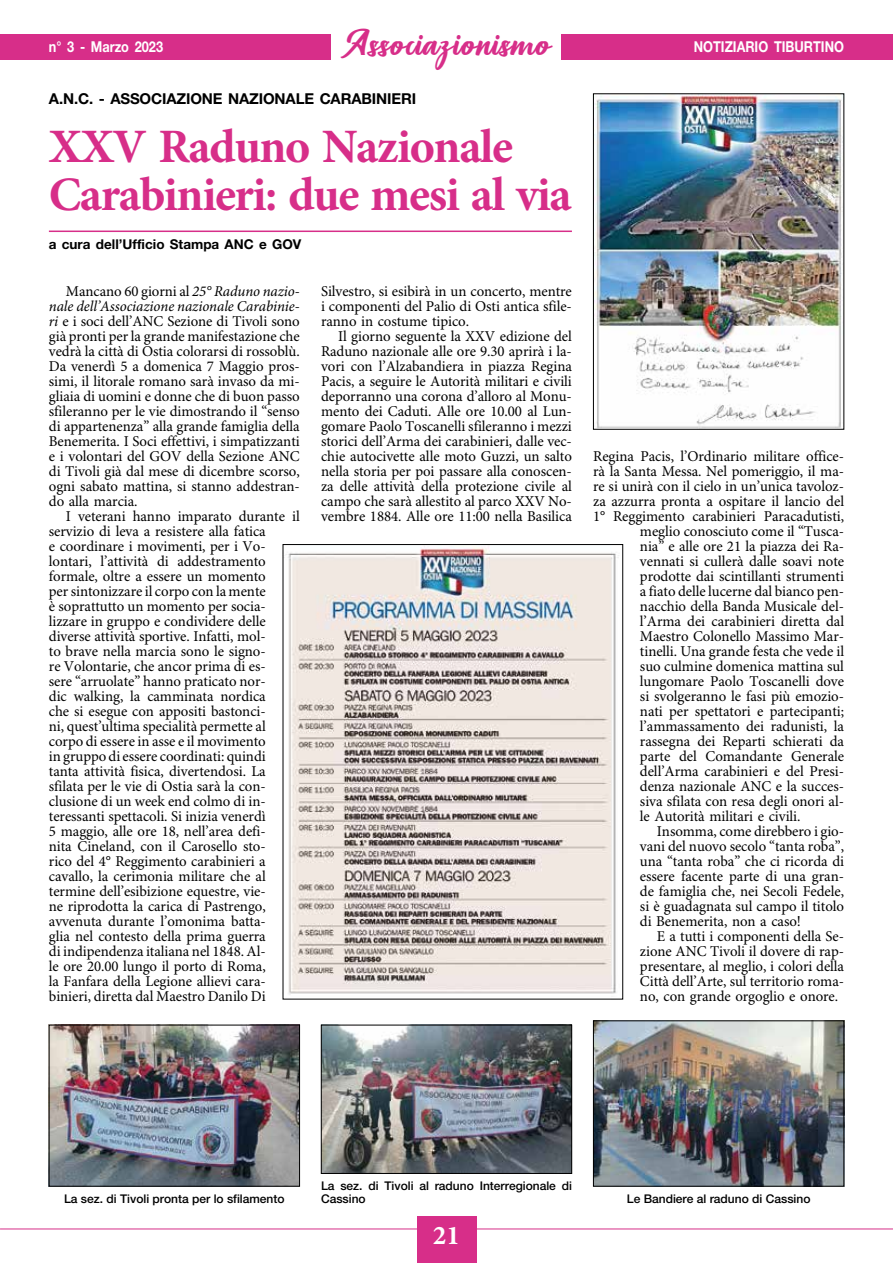
<style>
.page{position:relative;width:893px;height:1263px;background:#fff}
.page>*{position:absolute;margin:0;border:0;box-sizing:border-box;transform-origin:0 0}
.t1{font:700 48px/48px "Minion Pro";letter-spacing:-.03em;color:#d72e89}
.t2{font:36px "Richardine";letter-spacing:.01em;color:#d72e89}
.t3{font:700 27px "Minion Pro";color:#fff}
.t4{font:15px/15px "Minion Pro";letter-spacing:-.005em;color:#000;text-align:justify}
.t5{font:700 15px "Helvetica Neue LT Std";letter-spacing:-.01em;color:#000}
.t6{font:700 15px "Helvetica Neue LT Std";color:#fff;scale:.85 1}
.t7{font:700 13.5px "Helvetica Neue LT Std";color:#000}
.t8{font:500 12px "Helvetica Neue LT Std";color:#000}
.s1{font-style:italic}
</style>
<div class="page">
<hr style="left:0;top:1228px;width:893px;height:1px;background:#d72e89">
<div style="left:0;top:34px;width:893px;height:26px;background:#d72e89"></div>
<div style="left:417px;top:1216px;width:59px;height:47px;background:#d72e89"></div>
<div style="left:332px;top:0;width:229px;height:68px;background:#fff"></div>
<img style="left:595px;top:96px;width:247px;height:331px">
<hr style="left:49px;top:231px;width:523px;height:1px;background:#d72e89">
<img style="left:286px;top:546px;width:333px;height:449px">
<img style="left:595px;top:1022px;width:247px;height:162px">
<div style="left:593px;top:1020px;width:251px;height:166px;border:1px solid #000"></div>
<img style="left:323px;top:1027px;width:247px;height:145px">
<div style="left:321px;top:1025px;width:251px;height:149px;border:1px solid #000"></div>
<img style="left:51px;top:1027px;width:247px;height:157px">
<div style="left:49px;top:1025px;width:251px;height:161px;border:1px solid #000"></div>
<h2 class="t2" style="left:341px;top:22px;width:213px">Associazionismo</h2>
<p class="t5" style="left:49px;top:90px;width:369px">A.N.C. - ASSOCIAZIONE NAZIONALE CARABINIERI</p>
<h1 class="t1" style="left:49px;top:125px;width:525px">XXV Raduno Nazionale<br>Carabinieri: due mesi al via</h1>
<p class="t7" style="left:49px;top:236px;width:254px">a cura dell’Ufficio Stampa ANC e GOV</p>
<p class="t6" style="left:49px;top:38px;width:136px">n° 3 - Marzo 2023</p>
<p class="t6" style="left:694px;top:38px;width:178px">NOTIZIARIO TIBURTINO</p>
<p class="t4" style="left:49px;top:284px;width:252px;text-indent:17px">Mancano 60 giorni al <span class="s1">25° Raduno nazio&shy;nale dell’Associazione nazionale Carabinie&shy;ri</span> e i soci dell’ANC Sezione di Tivoli sono già pronti per la grande manifestazione che vedrà la città di Ostia colorarsi di rossoblù.<br>Da venerdì 5 a domenica 7 Maggio pros&shy;simi, il litorale romano sarà invaso da mi&shy;gliaia di uomini e donne che di buon passo sfileranno per le vie dimostrando il “senso di appartenenza” alla grande famiglia della Benemerita. I Soci effettivi, i simpatizzanti e i volontari del GOV della Sezione ANC di Tivoli già dal mese di dicembre scorso, ogni sabato mattina, si stanno addestran&shy;do alla marcia.</p>
<p class="t4" style="left:49px;top:509px;width:252px;text-align:left;text-indent:17px">I veterani hanno imparato durante il servizio di leva a resistere alla fatica<br>e coordinare i movimenti, per i Vo&shy;lontari, l’attività di addestramento formale, oltre a essere un momento<br>per sintonizzare il corpo con la mente<br>è soprattutto un momento per socia&shy;lizzare in gruppo e condividere delle diverse attività sportive. Infatti, mol-<br>to brave nella marcia sono le signo-<br>re Volontarie, che ancor prima di es-<br>sere “arruolate” hanno praticato nor-<br>dic walking, la camminata nordica<br>che si esegue con appositi bastonci-<br>ni, quest’ultima specialità permette al corpo di essere in asse e il movimento<br>in gruppo di essere coordinati: quindi<br>tanta attività fisica, divertendosi. La sfilata per le vie di Ostia sarà la con&shy;clusione di un week end colmo di in&shy;teressanti spettacoli. Si inizia venerdì<br>5 maggio, alle ore 18, nell’area defi-<br>nita Cineland, con il Carosello sto-<br>rico del 4° Reggimento carabinieri a cavallo, la cerimonia militare che al termine dell’esibizione equestre, vie-<br>ne riprodotta la carica di Pastrengo, avvenuta durante l’omonima batta-<br>glia nel contesto della prima guerra<br>di indipendenza italiana nel 1848. Al-<br>le ore 20.00 lungo il porto di Roma,<br>la Fanfara della Legione allievi cara&shy;binieri, diretta dal Maestro Danilo Di</p>
<p class="t4" style="left:321px;top:284px;width:252px">Silvestro, si esibirà in un concerto, mentre i componenti del Palio di Osti antica sfile&shy;ranno in costume tipico.</p>
<p class="t4" style="left:321px;top:329px;width:252px;text-indent:17px">Il giorno seguente la XXV edizione del Raduno nazionale alle ore 9.30 aprirà i la&shy;vori con l’Alzabandiera in piazza Regina Pacis, a seguire le Autorità militari e civili deporranno una corona d’alloro al Monu&shy;mento dei Caduti. Alle ore 10.00 al Lun&shy;gomare Paolo Toscanelli sfileranno i mezzi storici dell’Arma dei carabinieri, dalle vec&shy;chie autocivette alle moto Guzzi, un salto nella storia per poi passare alla conoscen&shy;za delle attività della protezione civile al campo che sarà allestito al parco XXV No&shy;vembre 1884. Alle ore 11:00 nella Basilica</p>
<p class="t4" style="left:593px;top:449px;width:252px">Regina Pacis, l’Ordinario militare office-</p>
<p class="t4" style="left:593px;top:464px;width:252px">rà la Santa Messa. Nel pomeriggio, il ma-</p>
<p class="t4" style="left:593px;top:479px;width:252px">re si unirà con il cielo in un’unica tavoloz-</p>
<p class="t4" style="left:593px;top:494px;width:252px">za azzurra pronta a ospitare il lancio del</p>
<p class="t4" style="left:593px;top:509px;width:252px">1° Reggimento carabinieri Paracadutisti,</p>
<p class="t4" style="left:640px;top:524px;width:206px">meglio conosciuto come il “Tusca-</p>
<p class="t4" style="left:640px;top:539px;width:206px">nia” e alle ore 21 la piazza dei Ra-</p>
<p class="t4" style="left:640px;top:554px;width:206px">vennati si cullerà dalle soavi note</p>
<p class="t4" style="left:640px;top:569px;width:206px">prodotte dai scintillanti strumenti</p>
<p class="t4" style="left:640px;top:584px;width:206px">a fiato delle lucerne dal bianco pen-</p>
<p class="t4" style="left:640px;top:599px;width:203px">nacchio della Banda Musicale del--</p>
<p class="t4" style="left:640px;top:614px;width:206px">l’Arma dei carabinieri diretta dal</p>
<p class="t4" style="left:640px;top:629px;width:206px">Maestro Colonello Massimo Mar-</p>
<p class="t4" style="left:640px;top:644px;width:206px">tinelli. Una grande festa che vede il</p>
<p class="t4" style="left:640px;top:659px;width:206px">suo culmine domenica mattina sul</p>
<p class="t4" style="left:640px;top:674px;width:206px">lungomare Paolo Toscanelli dove</p>
<p class="t4" style="left:640px;top:689px;width:206px">si svolgeranno le fasi più emozio-</p>
<p class="t4" style="left:640px;top:704px;width:206px">nati per spettatori e partecipanti;</p>
<p class="t4" style="left:640px;top:719px;width:206px">l’ammassamento dei radunisti, la</p>
<p class="t4" style="left:640px;top:734px;width:206px">rassegna dei Reparti schierati da</p>
<p class="t4" style="left:640px;top:749px;width:206px">parte del Comandante Generale</p>
<p class="t4" style="left:640px;top:764px;width:206px">dell’Arma carabinieri e del Presi-</p>
<p class="t4" style="left:640px;top:779px;width:206px">denza nazionale ANC e la succes-</p>
<p class="t4" style="left:640px;top:794px;width:206px">siva sfilata con resa degli onori al-</p>
<p class="t4" style="left:640px;top:809px;width:162px">le Autorità militari e civili.</p>
<p class="t4" style="left:657px;top:824px;width:189px">Insomma, come direbbero i gio-</p>
<p class="t4" style="left:640px;top:839px;width:206px">vani del nuovo secolo “tanta roba”,</p>
<p class="t4" style="left:640px;top:854px;width:206px">una “tanta roba” che ci ricorda di</p>
<p class="t4" style="left:640px;top:869px;width:206px">essere facente parte di una gran-</p>
<p class="t4" style="left:640px;top:884px;width:206px">de famiglia che, nei Secoli Fedele,</p>
<p class="t4" style="left:640px;top:899px;width:206px">si è guadagnata sul campo il titolo</p>
<p class="t4" style="left:640px;top:914px;width:162px">di Benemerita, non a caso!</p>
<p class="t4" style="left:657px;top:929px;width:189px">E a tutti i componenti della Se-</p>
<p class="t4" style="left:640px;top:944px;width:206px">zione ANC Tivoli il dovere di rap-</p>
<p class="t4" style="left:640px;top:959px;width:206px">presentare, al meglio, i colori della</p>
<p class="t4" style="left:640px;top:974px;width:206px">Città dell’Arte, sul territorio roma-</p>
<p class="t4" style="left:640px;top:989px;width:200px">no, con grande orgoglio e onore.</p>
<p class="t8" style="left:321px;top:1178px;width:252px">La sez. di Tivoli al raduno Interregionale di</p>
<p class="t8" style="left:64px;top:1192px;width:222px">La sez. di Tivoli pronta per lo sfilamento</p>
<p class="t8" style="left:321px;top:1192px;width:46px">Cassino</p>
<h3 class="t3" style="left:433px;top:1219px;width:28px">21</h3>
<p class="t8" style="left:627px;top:1192px;width:185px">Le Bandiere al raduno di Cassino</p>
</div>
